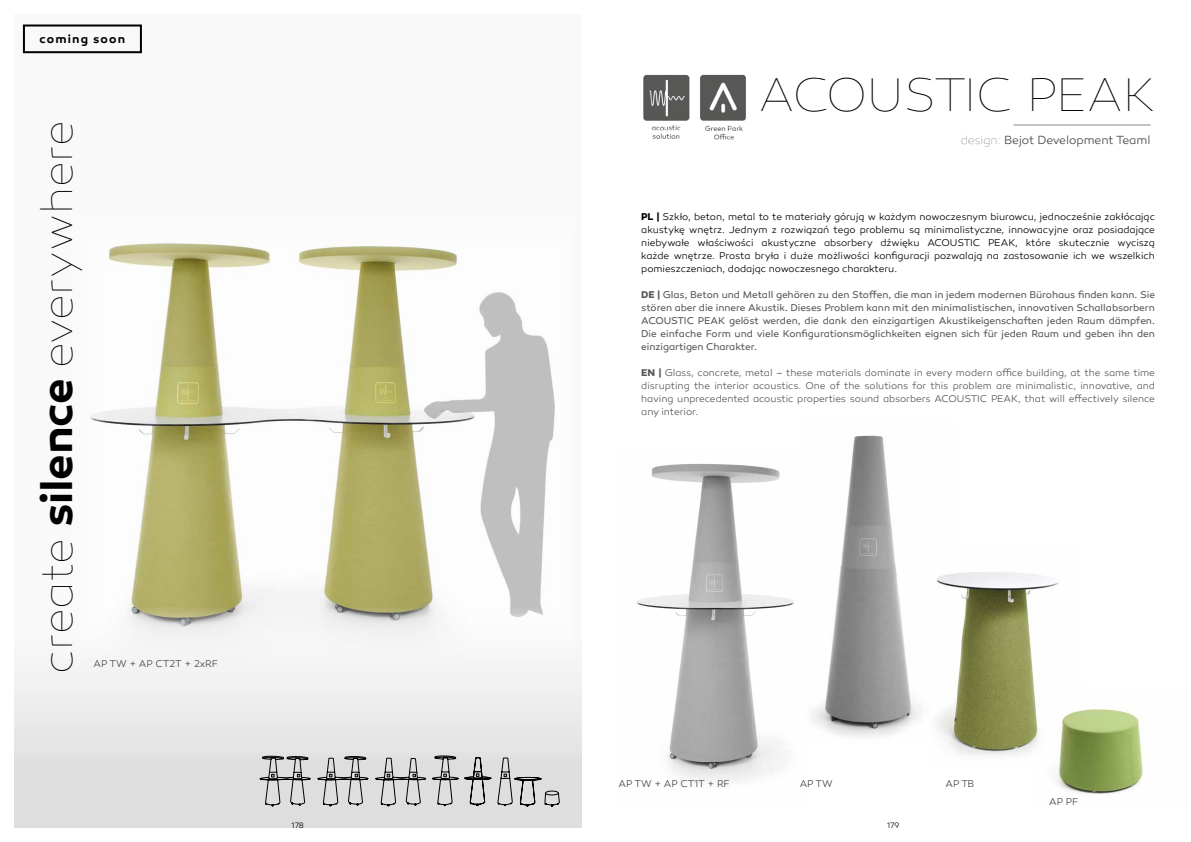
<style>
.page{position:relative;width:1191px;height:842px;background:#fff}
.page>*{position:absolute;margin:0;border:0;box-sizing:border-box;transform-origin:0 0}
.t1{font:100 48px "Canaro";letter-spacing:-.015em;color:#000}
.t2{font:100 45px "Canaro";letter-spacing:-.005em;color:#000}
.t3{font:300 12px "Canaro";letter-spacing:-.005em;color:#4a4a49}
.t4{font:600 12px "Canaro";letter-spacing:.095em;color:#000}
.t5{font:300 10px/13px "Canaro";letter-spacing:-.005em;color:#000;text-align:justify}
.t6{font:10px/13px "Canaro";letter-spacing:-.005em;color:#575756;text-align:justify}
.t7{font:300 10px/13px "Canaro";letter-spacing:-.005em;color:#575756;text-align:justify}
.t8{font:300 10px "Canaro";color:#4a4a49}
.t9{font:300 8px "Canaro";letter-spacing:-.005em;color:#000}
.s1{font-weight:600}
.s2{font-weight:100}
.s3{font-weight:700}
</style>
<div class="page">
<svg style="left:14px;top:24px;width:567px;height:804px"></svg>
<img style="left:40px;top:185px;width:541px;height:498px">
<div style="left:23px;top:25px;width:119px;height:28px;border:2px solid #000"></div>
<hr style="left:1013px;top:125px;width:137px;height:1px;background:#878787">
<img style="left:636px;top:463px;width:158px;height:318px">
<img style="left:812px;top:435px;width:109px;height:303px">
<img style="left:700px;top:74px;width:46px;height:66px">
<img style="left:643px;top:74px;width:47px;height:65px">
<img style="left:936px;top:572px;width:123px;height:184px">
<img style="left:1033px;top:684px;width:112px;height:111px">
<svg style="left:317px;top:752px;width:51px;height:56px;background:#bcbcbc"></svg>
<svg style="left:375px;top:752px;width:51px;height:56px;background:#c1c1c1"></svg>
<svg style="left:260px;top:752px;width:50px;height:54px;background:#b6b6b6"></svg>
<svg style="left:432px;top:752px;width:127px;height:61px;background:#c5c5c5"></svg>
<p class="t4" style="left:40px;top:31px;width:87px">coming soon</p>
<h2 class="t2" style="left:31px;top:674px;width:555px;rotate:-90deg">create <span class="s1">silence</span> everywhere</h2>
<p class="t8" style="left:94px;top:658px;width:126px">AP TW + AP CT2T + 2xRF</p>
<h1 class="t1" style="left:758px;top:67px;width:398px">ACOUSTIC PEAK</h1>
<p class="t3" style="left:960px;top:133px;width:191px"><span class="s2">design:</span> Bejot Development Teaml</p>
<p class="t5" style="left:641px;top:211px;width:515px"><span class="s3">PL |</span> Szkło, beton, metal to te materiały górują w każdym nowoczesnym biurowcu, jednocześnie zakłócając akustykę wnętrz. Jednym z rozwiązań tego problemu są minimalistyczne, innowacyjne oraz posiadające niebywałe właściwości akustyczne absorbery dźwięku ACOUSTIC PEAK, które skutecznie wyciszą każde wnętrze. Prosta bryła i duże możliwości konfiguracji pozwalają na zastosowanie ich we wszelkich pomieszczeniach, dodając nowoczesnego charakteru.</p>
<p class="t6" style="left:641px;top:289px;width:515px"><span class="s3">DE |</span> Glas, Beton und Metall gehören zu den Stoffen, die man in jedem modernen Bürohaus finden kann. Sie stören aber die innere Akustik. Dieses Problem kann mit den minimalistischen, innovativen Schallabsorbern ACOUSTIC PEAK gelöst werden, die dank den einzigartigen Akustikeigenschaften jeden Raum dämpfen.<br>Die einfache Form und viele Konfigurationsmöglichkeiten eignen sich für jeden Raum und geben ihn den einzigartigen Charakter.</p>
<p class="t7" style="left:641px;top:367px;width:515px"><span class="s3">EN |</span> Glass, concrete, metal – these materials dominate in every modern office building, at the same time disrupting the interior acoustics. One of the solutions for this problem are minimalistic, innovative, and having unprecedented acoustic properties sound absorbers ACOUSTIC PEAK, that will effectively silence any interior.</p>
<p class="t8" style="left:618px;top:777px;width:112px">AP TW + AP CT1T + RF</p>
<p class="t8" style="left:799px;top:777px;width:35px">AP TW</p>
<p class="t8" style="left:945px;top:777px;width:31px">AP TB</p>
<p class="t9" style="left:291px;top:820px;width:14px">178</p>
<p class="t9" style="left:887px;top:820px;width:14px">179</p>
<p class="t8" style="left:1049px;top:796px;width:30px">AP PF</p>
</div>
